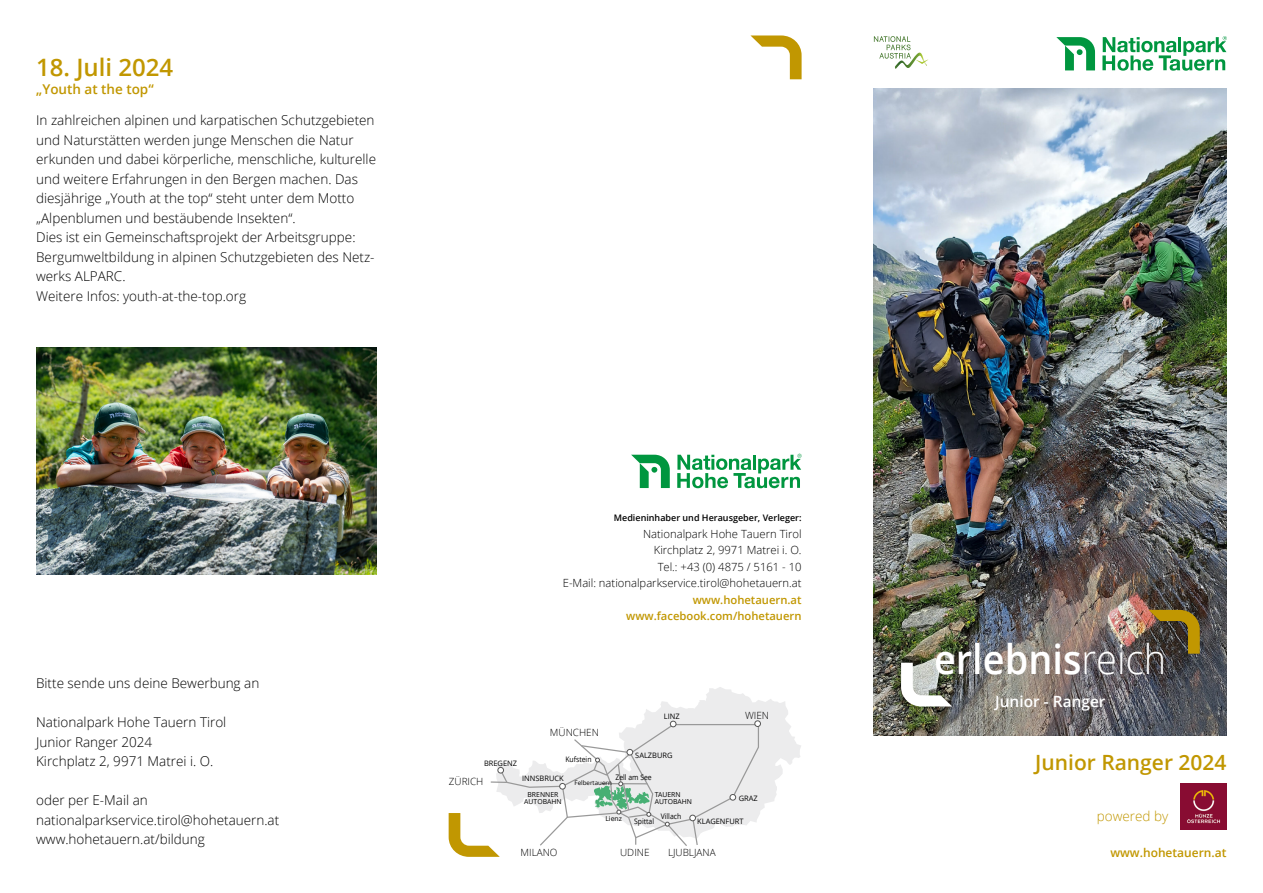
<style>
.page{position:relative;width:1263px;height:893px;background:#fff}
.page>*{position:absolute;margin:0;border:0;box-sizing:border-box;transform-origin:0 0}
.t1{font:600 40.8px "Open Sans";color:#fff;scale:.93 1}
.t2{font:600 24px "Open Sans";color:#c19701}
.t3{font:600 21px "Open Sans";color:#c19701}
.t4{font:600 15.45px "Open Sans";color:#fff}
.t5{font:300 13.5px/19.5px "Open Sans";color:#000}
.t6{font:600 13.5px "Open Sans";color:#c19701}
.t7{font:300 13.5px "Open Sans";color:#c19701}
.t8{font:600 12px "Open Sans";color:#c19701}
.t9{font:300 11.25px/16.5px "Open Sans";color:#000;text-align:right}
.t10{font:600 11.25px/16.5px "Open Sans";color:#c19701;text-align:right}
.t11{font:300 9.9px "Open Sans";color:#000}
.t12{font:600 9px "Open Sans";color:#000}
.t13{font:7.65px "Open Sans";color:#000;scale:.9 1}
.t14{font:7.5px "Open Sans";color:#000}
.t15{font:6.9px/6.9px "Open Sans";color:#000;text-align:center}
.t16{font:6.15px "Open Sans";color:#000}
.s1{font-weight:300}
</style>
<div class="page">
<img style="left:874px;top:89px;width:353px;height:647px">
<svg style="left:1148px;top:610px;width:52px;height:44px;background:#725d25"></svg>
<svg style="left:901px;top:663px;width:51px;height:43px"></svg>
<svg style="left:874px;top:36px;width:54px;height:33px"></svg>
<svg style="left:1102px;top:36px;width:125px;height:35px"></svg>
<svg style="left:1056px;top:37px;width:39px;height:33px"></svg>
<svg style="left:677px;top:454px;width:124px;height:34px"></svg>
<svg style="left:631px;top:455px;width:39px;height:33px"></svg>
<svg style="left:643px;top:687px;width:158px;height:124px;fill:#ececed"></svg>
<div style="left:754px;top:720px;width:7px;height:7px;border:1px solid #565656;border-radius:50%"></div>
<svg style="left:750px;top:35px;width:51px;height:44px"></svg>
<svg style="left:449px;top:721px;width:311px;height:136px"></svg>
<img style="left:36px;top:347px;width:340px;height:227px">
<img style="left:1180px;top:783px;width:46px;height:47px">
<h2 class="t2" style="left:36px;top:51px;width:139px">18. Juli 2024</h2>
<p class="t6" style="left:36px;top:80px;width:119px">„Youth at the top“</p>
<p class="t5" style="left:36px;top:110px;width:341px">In zahlreichen alpinen und karpatischen Schutzgebieten und Naturstätten werden junge Menschen die Natur erkunden und dabei körperliche, menschliche, kulturelle und weitere Erfahrungen in den Bergen machen. Das diesjährige „Youth at the top“ steht unter dem Motto „Alpenblumen und bestäubende Insekten“.<br>Dies ist ein Gemeinschaftsprojekt der Arbeitsgruppe:<br>Bergumweltbildung in alpinen Schutzgebieten des Netz&shy;werks ALPARC.<br>Weitere Infos: youth-at-the-top.org</p>
<p class="t5" style="left:36px;top:673px;width:225px">Bitte sende uns deine Bewerbung an</p>
<p class="t5" style="left:36px;top:712px;width:192px">Nationalpark Hohe Tauern Tirol<br>Junior Ranger 2024<br>Kirchplatz 2, 9971 Matrei i. O.</p>
<p class="t5" style="left:36px;top:790px;width:245px">oder per E-Mail an nationalparkservice.tirol@hohetauern.at www.hohetauern.at/bildung</p>
<p class="t12" style="left:614px;top:512px;width:189px">Medieninhaber und Herausgeber, Verleger:</p>
<p class="t9" style="left:563px;top:525px;width:240px">Nationalpark Hohe Tauern Tirol<br>Kirchplatz 2, 9971 Matrei i. O.<br>Tel.: +43 (0) 4875 / 5161 - 10<br>E-Mail: nationalparkservice.tirol@hohetauern.at</p>
<p class="t10" style="left:626px;top:591px;width:177px">www.hohetauern.at www.facebook.com/hohetauern</p>
<p class="t14" style="left:484px;top:758px;width:35px">BREGENZ</p>
<p class="t11" style="left:550px;top:726px;width:50px">MÜNCHEN</p>
<p class="t13" style="left:565px;top:754px;width:31px">Kufstein</p>
<p class="t14" style="left:664px;top:711px;width:17px">LINZ</p>
<p class="t11" style="left:745px;top:708px;width:26px">WIEN</p>
<p class="t14" style="left:635px;top:750px;width:39px">SALZBURG</p>
<p class="t11" style="left:449px;top:775px;width:36px">ZÜRICH</p>
<p class="t14" style="left:522px;top:773px;width:43px">INNSBRUCK</p>
<p class="t13" style="left:615px;top:772px;width:42px">Zell am See</p>
<p class="t16" style="left:574px;top:778px;width:39px">Felbertauern</p>
<p class="t15" style="left:655px;top:791px;width:39px;text-align:left">TAUERN<br>AUTOBAHN</p>
<p class="t15" style="left:524px;top:791px;width:39px">BRENNER<br>AUTOBAHN</p>
<p class="t14" style="left:739px;top:793px;width:21px">GRAZ</p>
<p class="t11" style="left:521px;top:846px;width:38px">MILANO</p>
<p class="t13" style="left:661px;top:811px;width:24px">Villach</p>
<p class="t15" style="left:605px;top:815px;width:18px">Lienz</p>
<p class="t14" style="left:697px;top:816px;width:48px">KLAGENFURT</p>
<p class="t13" style="left:634px;top:816px;width:24px">Spittal</p>
<p class="t11" style="left:620px;top:846px;width:31px">UDINE</p>
<p class="t11" style="left:668px;top:846px;width:49px">LJUBLJANA</p>
<h1 class="t1" style="left:934px;top:631px;width:251px">erlebnis<span class="s1">reich</span></h1>
<p class="t4" style="left:995px;top:690px;width:112px">Junior - Ranger</p>
<h3 class="t3" style="left:1035px;top:748px;width:193px">Junior Ranger 2024</h3>
<p class="t7" style="left:1097px;top:807px;width:73px">powered by</p>
<p class="t8" style="left:1110px;top:844px;width:118px">www.hohetauern.at</p>
</div>
